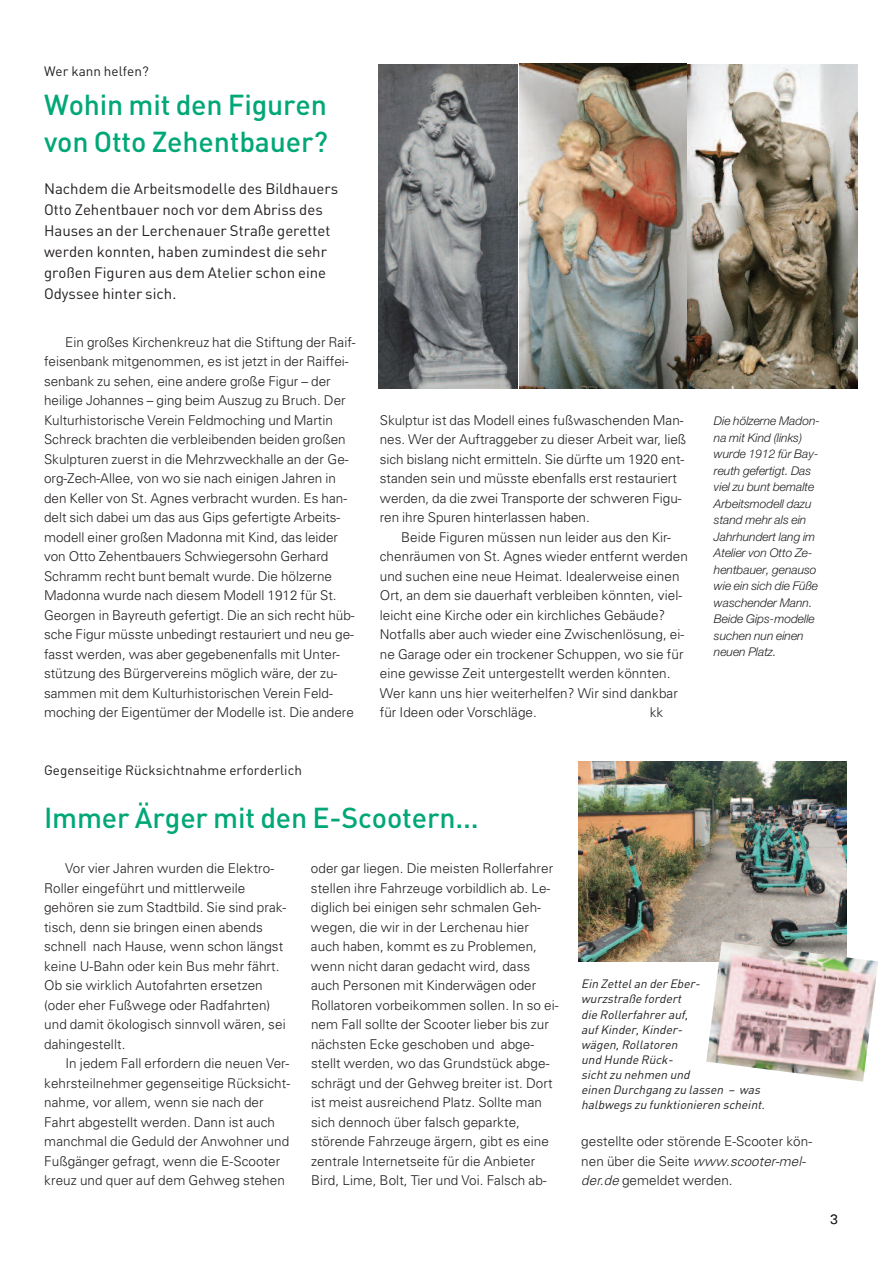
<style>
.page{position:relative;width:893px;height:1263px;background:#fff}
.page>*{position:absolute;margin:0;border:0;box-sizing:border-box;transform-origin:0 0}
.t1{font:500 28.5px/37.5px "DIN Pro";letter-spacing:-.005em;color:#00a777}
.t2{font:15px/21px "DIN Pro";color:#231f20}
.t3{font:300 13.5px/19.5px "Univers";letter-spacing:.005em;color:#231f20}
.t4{font:13.5px "DIN Pro";letter-spacing:.005em;color:#231f20}
.t5{font:italic 300 12px/16.5px "Helvetica Neue";color:#231f20}
.t6{font:italic 12px/15px "DIN Pro";color:#231f20}
.s1{font-style:italic}
</style>
<div class="page">
<img style="left:378px;top:64px;width:139px;height:325px">
<img style="left:579px;top:761px;width:267px;height:201px">
<img style="left:688px;top:64px;width:170px;height:325px">
<img style="left:519px;top:64px;width:167px;height:324px">
<img style="left:706px;top:941px;width:172px;height:140px">
<p class="t4" style="left:44px;top:66px;width:106px">Wer kann helfen?</p>
<h1 class="t1" style="left:44px;top:89px;width:286px">Wohin mit den Figuren von Otto Zehentbauer?</h1>
<p class="t2" style="left:44px;top:180px;width:296px">Nachdem die Arbeitsmodelle des Bildhauers Otto Zehentbauer noch vor dem Abriss des Hauses an der Lerchenauer Straße gerettet werden konnten, haben zumindest die sehr großen Figuren aus dem Atelier schon eine Odyssee hinter sich.</p>
<p class="t3" style="left:44px;top:333px;width:313px;text-indent:21px">Ein großes Kirchenkreuz hat die Stiftung der Raif&shy;feisenbank mitgenommen, es ist jetzt in der Raiffei&shy;senbank zu sehen, eine andere große Figur – der heilige Johannes – ging beim Auszug zu Bruch. Der Kulturhistorische Verein Feldmoching und Martin Schreck brachten die verbleibenden beiden großen Skulpturen zuerst in die Mehrzweckhalle an der Ge&shy;org-Zech-Allee, von wo sie nach einigen Jahren in den Keller von St. Agnes verbracht wurden. Es han&shy;delt sich dabei um das aus Gips gefertigte Arbeits&shy;modell einer großen Madonna mit Kind, das leider von Otto Zehentbauers Schwiegersohn Gerhard Schramm recht bunt bemalt wurde. Die hölzerne Madonna wurde nach diesem Modell 1912 für St.<br>Georgen in Bayreuth gefertigt. Die an sich recht hüb&shy;sche Figur müsste unbedingt restauriert und neu ge&shy;fasst werden, was aber gegebenenfalls mit Unter&shy;stützung des Bürgervereins möglich wäre, der zu&shy;sammen mit dem Kulturhistorischen Verein Feld&shy;moching der Eigentümer der Modelle ist. Die andere</p>
<p class="t3" style="left:380px;top:411px;width:308px">Skulptur ist das Modell eines fußwaschenden Man&shy;nes. Wer der Auftraggeber zu dieser Arbeit war, ließ sich bislang nicht ermitteln. Sie dürfte um 1920 ent&shy;standen sein und müsste ebenfalls erst restauriert werden, da die zwei Transporte der schweren Figu&shy;ren ihre Spuren hinterlassen haben.</p>
<p class="t3" style="left:380px;top:528px;width:310px;text-indent:21px">Beide Figuren müssen nun leider aus den Kir&shy;chenräumen von St. Agnes wieder entfernt werden und suchen eine neue Heimat. Idealerweise einen Ort, an dem sie dauerhaft verbleiben könnten, viel&shy;leicht eine Kirche oder ein kirchliches Gebäude?<br>Notfalls aber auch wieder eine Zwischenlösung, ei&shy;ne Garage oder ein trockener Schuppen, wo sie für eine gewisse Zeit untergestellt werden könnten.<br>Wer kann uns hier weiterhelfen? Wir sind dankbar für Ideen oder Vorschläge.</p>
<p class="t3" style="left:650px;top:704px;width:15px">kk</p>
<p class="t5" style="left:714px;top:414px;width:108px">Die hölzerne Madon&shy;na mit Kind (links) wurde 1912 für Bay&shy;reuth gefertigt. Das viel zu bunt bemalte<br>Arbeitsmodell dazu stand mehr als ein<br>Jahrhundert lang im<br>Atelier von Otto Ze&shy;hentbauer, genauso wie ein sich die Füße waschender Mann.<br>Beide Gips-modelle suchen nun einen neuen Platz.</p>
<p class="t4" style="left:44px;top:765px;width:259px">Gegenseitige Rücksichtnahme erforderlich</p>
<h1 class="t1" style="left:44px;top:802px;width:436px">Immer Ärger mit den E-Scootern...</h1>
<p class="t3" style="left:44px;top:860px;width:244px;text-indent:21px">Vor vier Jahren wurden die Elektro-Roller eingeführt und mittlerweile gehören sie zum Stadtbild. Sie sind prak&shy;tisch, denn sie bringen einen abends schnell nach Hause, wenn schon längst keine U-Bahn oder kein Bus mehr fährt.<br>Ob sie wirklich Autofahrten ersetzen (oder eher Fußwege oder Radfahrten) und damit ökologisch sinnvoll wären, sei dahingestellt.</p>
<p class="t3" style="left:44px;top:1055px;width:247px;text-indent:21px">In jedem Fall erfordern die neuen Ver&shy;kehrsteilnehmer gegenseitige Rücksicht&shy;nahme, vor allem, wenn sie nach der Fahrt abgestellt werden. Dann ist auch manchmal die Geduld der Anwohner und Fußgänger gefragt, wenn die E-Scooter kreuz und quer auf dem Gehweg stehen</p>
<p class="t3" style="left:311px;top:860px;width:249px">oder gar liegen. Die meisten Rollerfahrer stellen ihre Fahrzeuge vorbildlich ab. Le&shy;diglich bei einigen sehr schmalen Geh&shy;wegen, die wir in der Lerchenau hier auch haben, kommt es zu Problemen, wenn nicht daran gedacht wird, dass auch Personen mit Kinderwägen oder Rollatoren vorbeikommen sollen. In so ei&shy;nem Fall sollte der Scooter lieber bis zur nächsten Ecke geschoben und abge&shy;stellt werden, wo das Grundstück abge&shy;schrägt und der Gehweg breiter ist. Dort ist meist ausreichend Platz. Sollte man sich dennoch über falsch geparkte, störende Fahrzeuge ärgern, gibt es eine zentrale Internetseite für die Anbieter Bird, Lime, Bolt, Tier und Voi. Falsch ab-</p>
<p class="t6" style="left:581px;top:978px;width:187px">Ein Zettel an der Eber&shy;wurzstraße fordert<br>die Rollerfahrer auf,<br>auf Kinder, Kinder-<br>wägen, Rollatoren<br>und Hunde Rück-<br>sicht zu nehmen und<br>einen Durchgang zu lassen – was halbwegs zu funktionieren scheint.</p>
<p class="t3" style="left:581px;top:1133px;width:232px">gestellte oder störende E-Scooter kön&shy;nen über die Seite <span class="s1">www.scooter-mel&shy;der.de</span> gemeldet werden.</p>
<p class="t3" style="left:830px;top:1211px;width:9px">3</p>
</div>
